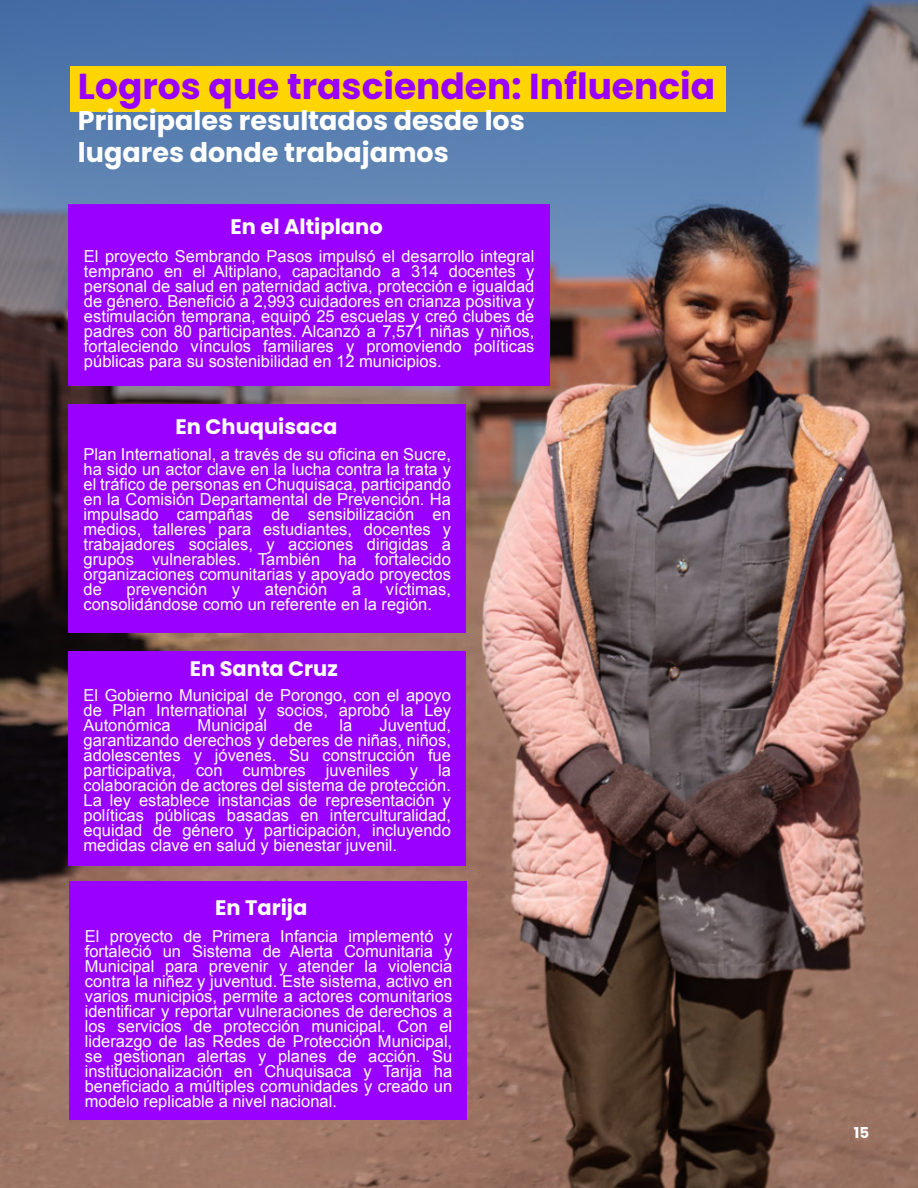
<style>
.page{position:relative;width:918px;height:1188px;background:#fff}
.page>*{position:absolute;margin:0;border:0;box-sizing:border-box;transform-origin:0 0}
.t1{font:700 36px "Poppins";color:#90f}
.t2{font:700 27px/31.5px "Poppins";color:#fff}
.t3{font:700 21px "Poppins";color:#fff}
.t4{font:16.5px/15px "Arial";color:#fff;text-align:justify}
.t5{font:700 15px "Poppins";color:#fff}
</style>
<div class="page">
<img style="left:0;top:0;width:918px;height:1188px">
<div style="left:70px;top:67px;width:656px;height:45px;background:#ffd500"></div>
<div style="left:69px;top:204px;width:481px;height:182px;background:#90f"></div>
<div style="left:69px;top:404px;width:397px;height:229px;background:#90f"></div>
<div style="left:68px;top:651px;width:398px;height:215px;background:#90f"></div>
<div style="left:69px;top:882px;width:398px;height:238px;background:#90f"></div>
<h1 class="t1" style="left:78px;top:65px;width:639px">Logros que trascienden: Influencia</h1>
<h2 class="t2" style="left:78px;top:105px;width:448px">Principales resultados desde los lugares donde trabajamos</h2>
<p class="t3" style="left:231px;top:215px;width:154px">En el Altiplano</p>
<p class="t4" style="left:84px;top:249px;width:452px">El proyecto Sembrando Pasos impulsó el desarrollo integral temprano en el Altiplano, capacitando a 314 docentes y personal de salud en paternidad activa, protección e igualdad de género. Benefició a 2,993 cuidadores en crianza positiva y estimulación temprana, equipó 25 escuelas y creó clubes de padres con 80 participantes. Alcanzó a 7,571 niñas y niños, fortaleciendo vínculos familiares y promoviendo políticas públicas para su sostenibilidad en 12 municipios.</p>
<p class="t3" style="left:176px;top:415px;width:163px">En Chuquisaca</p>
<p class="t4" style="left:84px;top:446px;width:369px">Plan International, a través de su oficina en Sucre, ha sido un actor clave en la lucha contra la trata y el tráfico de personas en Chuquisaca, participando en la Comisión Departamental de Prevención. Ha impulsado campañas de sensibilización en medios, talleres para estudiantes, docentes y trabajadores sociales, y acciones dirigidas a grupos vulnerables. También ha fortalecido organizaciones comunitarias y apoyado proyectos de</p>
<p class="t4" style="left:84px;top:581px;width:369px;text-indent:302px">víctimas, consolidándose como un referente en la región.</p>
<p class="t4" style="left:127px;top:581px;width:82px">prevención</p>
<p class="t4" style="left:232px;top:581px;width:10px">y</p>
<p class="t4" style="left:265px;top:581px;width:64px">atención</p>
<p class="t4" style="left:352px;top:581px;width:11px">a</p>
<p class="t3" style="left:190px;top:656px;width:150px">En Santa Cruz</p>
<p class="t4" style="left:84px;top:687px;width:369px">El Gobierno Municipal de Porongo, con el apoyo de Plan International y socios, aprobó la Ley Autonómica</p>
<p class="t4" style="left:84px;top:717px;width:369px;text-indent:296px">Juventud, garantizando derechos y deberes de niñas, niños, adolescentes y jóvenes. Su construcción fue participativa, con cumbres juveniles y la colaboración de actores del sistema de protección.<br>La ley establece instancias de representación y políticas públicas basadas en interculturalidad, equidad de género y participación, incluyendo medidas clave en salud y bienestar juvenil.</p>
<p class="t4" style="left:198px;top:717px;width:71px">Municipal</p>
<p class="t4" style="left:294px;top:717px;width:20px">de</p>
<p class="t4" style="left:340px;top:717px;width:14px">la</p>
<p class="t3" style="left:215px;top:895px;width:94px">En Tarija</p>
<p class="t4" style="left:85px;top:929px;width:369px">El proyecto de Primera Infancia implementó y fortaleció un Sistema de Alerta Comunitaria y Municipal para prevenir y atender la violencia contra la niñez y juventud. Este sistema, activo en varios municipios, permite a actores comunitarios identificar y reportar vulneraciones de derechos a los servicios de protección municipal. Con el liderazgo de las Redes de Protección Municipal, se gestionan alertas y planes de acción. Su institucionalización en Chuquisaca y Tarija ha beneficiado a múltiples comunidades y creado un modelo replicable a nivel nacional.</p>
<p class="t5" style="left:854px;top:1125px;width:17px">15</p>
</div>
